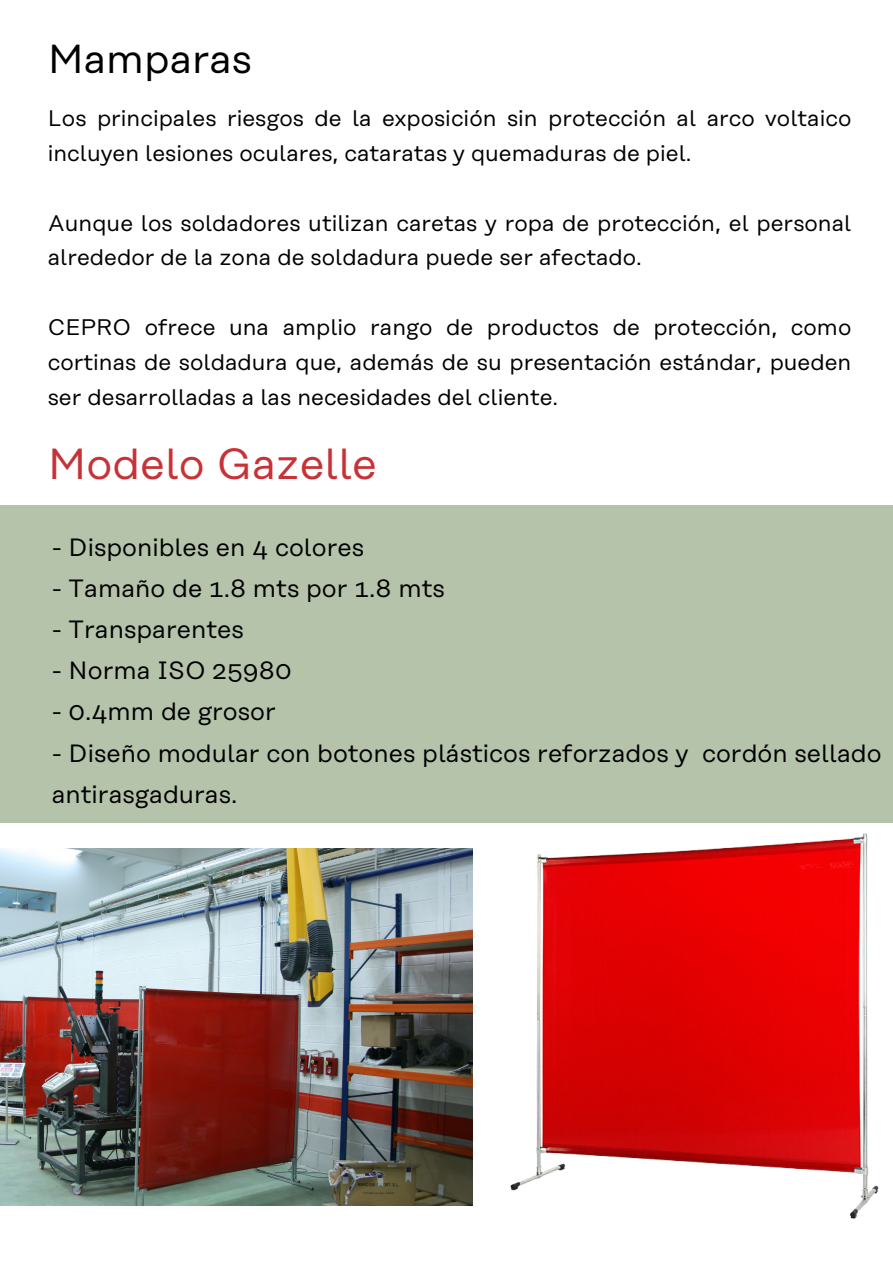
<style>
.page{position:relative;width:893px;height:1264px;background:#fff}
.page>*{position:absolute;margin:0;border:0;box-sizing:border-box;transform-origin:0 0}
.t1{font:43.5px "Rational Text";color:#c73237}
.t2{font:40.5px "Rational Text";color:#000}
.t3{font:24.9px/41.1px "Rational Text";color:#000}
.t4{font:22.5px/34.8px "Rational Text";color:#000}
</style>
<div class="page">
<div style="left:0;top:505px;width:892px;height:317px;background:#b4c3aa"></div>
<img style="left:0;top:848px;width:411px;height:357px">
<img style="left:411px;top:822px;width:481px;height:397px">
<p class="t2" style="left:48px;top:39px;width:206px">Mamparas</p>
<p class="t4" style="left:48px;top:102px;width:805px">Los principales riesgos de la exposición sin protección al arco voltaico incluyen lesiones oculares, cataratas y quemaduras de piel.</p>
<p class="t4" style="left:48px;top:206px;width:805px">Aunque los soldadores utilizan caretas y ropa de protección, el personal alrededor de la zona de soldadura puede ser afectado.</p>
<p class="t4" style="left:48px;top:311px;width:805px;text-align:justify">CEPRO ofrece una amplio rango de productos de protección, como cortinas de soldadura que, además de su presentación estándar, pueden ser desarrolladas a las necesidades del cliente.</p>
<p class="t1" style="left:48px;top:442px;width:331px">Modelo Gazelle</p>
<p class="t3" style="left:52px;top:527px;width:314px">- Disponibles en 4 colores</p>
<p class="t3" style="left:52px;top:569px;width:394px">- Tamaño de 1.8 mts por 1.8 mts</p>
<p class="t3" style="left:52px;top:610px;width:193px">- Transparentes</p>
<p class="t3" style="left:52px;top:651px;width:241px">- Norma ISO 25980</p>
<p class="t3" style="left:52px;top:692px;width:226px">- 0.4mm de grosor</p>
<p class="t3" style="left:52px;top:733px;width:831px">- Diseño modular con botones plásticos reforzados y cordón sellado antirasgaduras.</p>
</div>
